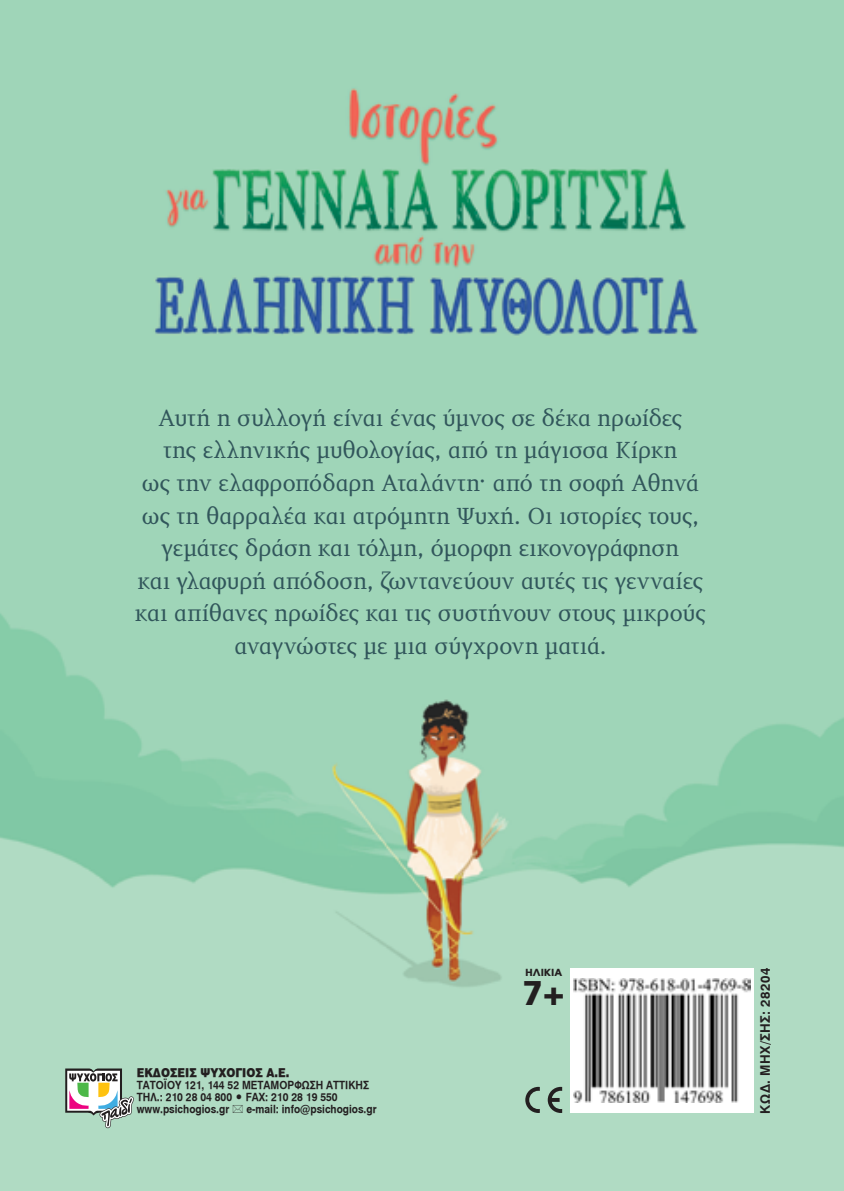
<style>
.page{position:relative;width:844px;height:1191px;background:#fff}
.page>*{position:absolute;margin:0;border:0;box-sizing:border-box;transform-origin:0 0}
.t1{font:900 34.3px "PF Catalog";color:#231f20}
.t2{font:23.97px/32.6px "PF Diplomat";color:#31565b;text-align:center}
.t3{font:12.95px "UB Helvetica Bold";letter-spacing:.035em;color:#231f20}
.t4{font:900 12.08px "UB Helvetica";color:#231f20;scale:.9 1}
.t5{font:11.2px/12.1px "UB Helvetica Bold";color:#231f20;scale:.9 1}
.t6{font:900 10.33px "PF Catalog";color:#231f20}
</style>
<div class="page">
<img style="left:0;top:0;width:843px;height:1191px">
<div style="left:570px;top:968px;width:183px;height:145px;background:#fff"></div>
<img style="left:573px;top:978px;width:177px;height:124px">
<svg style="left:547px;top:1086px;width:15px;height:27px"></svg>
<svg style="left:525px;top:1086px;width:14px;height:27px"></svg>
<svg style="left:65px;top:1068px;width:69px;height:60px"></svg>
<svg style="left:233px;top:1104px;width:9px;height:8px"></svg>
<p class="t2" style="left:135px;top:402px;width:572px">Αυτή η συλλογή είναι ένας ύμνος σε δέκα ηρωίδες<br>της ελληνικής μυθολογίας, από τη μάγισσα Κίρκη<br>ως την ελαφροπόδαρη Αταλάντη∙ από τη σοφή Αθηνά ως τη θαρραλέα και ατρόμητη Ψυχή. Οι ιστορίες τους, γεμάτες δράση και τόλμη, όμορφη εικονογράφηση<br>και γλαφυρή απόδοση, ζωντανεύουν αυτές τις γενναίες και απίθανες ηρωίδες και τις συστήνουν στους μικρούς αναγνώστες με μια σύγχρονη ματιά.</p>
<p class="t4" style="left:137px;top:1065px;width:171px">ΕΚΔΟΣΕΙΣ ΨΥΧΟΓΙΟΣ Α.Ε.</p>
<p class="t5" style="left:137px;top:1078px;width:259px">ΤΑΤΟΪΟΥ 121, 144 52 ΜΕΤΑΜΟΡΦΩΣΗ ΑΤΤΙΚΗΣ<br>ΤΗΛ.: 210 28 04 800 • FAX: 210 28 19 550 www.psichogios.gr</p>
<p class="t5" style="left:246px;top:1103px;width:146px">e-mail: info@psichogios.gr</p>
<p class="t6" style="left:525px;top:966px;width:39px">ΗΛΙΚΙΑ</p>
<p class="t1" style="left:522px;top:973px;width:44px">7+</p>
<p class="t3" style="left:757px;top:1114px;width:148px;rotate:-90deg">KΩΔ. ΜΗΧ/ΣΗΣ: 28204</p>
</div>
